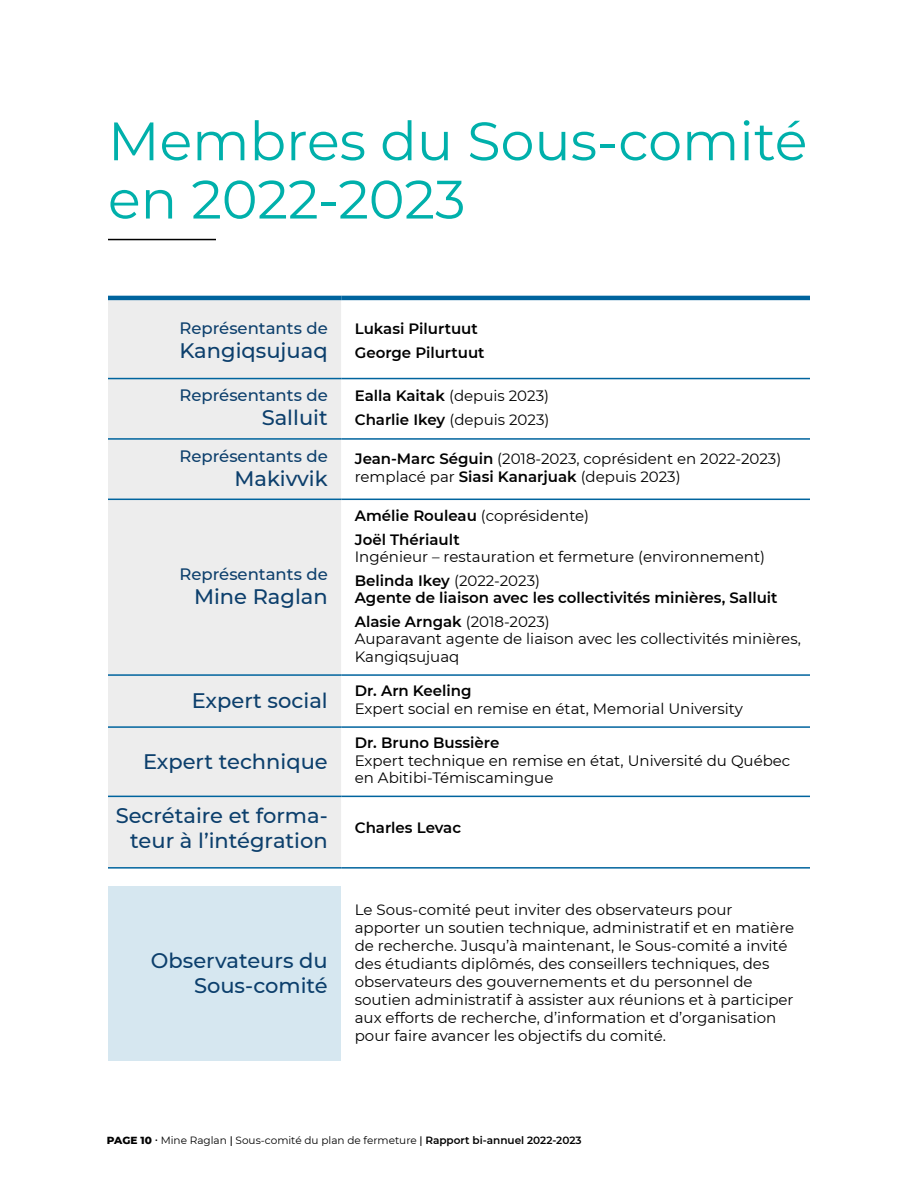
<style>
.page{position:relative;width:918px;height:1188px;background:#fff}
.page>*{position:absolute;margin:0;border:0;box-sizing:border-box;transform-origin:0 0}
.Heading1_Teal{font:54px/58.3px "Montserrat";color:#00b0ab}
.t1{font:500 21px/24.2px "Montserrat";color:#0c3f6c;text-align:right}
.t2{font:500 16.5px "Montserrat";color:#0c3f6c}
.t3{font:15px/17.2px "Montserrat";color:#000}
.t4{font:600 15px/17.2px "Montserrat";color:#000}
.t5{font:10.5px "Montserrat";color:#000}
.s1{font-weight:600}
.s2{font-weight:400}
.s3{font-weight:800}
.s4{font-weight:500}
</style>
<div class="page">
<hr style="left:108px;top:239px;width:108px;height:1px;background:#000">
<div style="left:108px;top:300px;width:233px;height:567px;background:#ededed"></div>
<svg style="left:341px;top:300px;width:469px;height:498px"></svg>
<hr style="left:108px;top:378px;width:233px;height:1px;background:#00649e">
<hr style="left:341px;top:378px;width:469px;height:1px;background:#00649e">
<hr style="left:108px;top:438px;width:233px;height:2px;background:#00649e">
<hr style="left:341px;top:438px;width:469px;height:2px;background:#00649e">
<hr style="left:108px;top:499px;width:233px;height:1px;background:#00649e">
<hr style="left:341px;top:499px;width:469px;height:1px;background:#00649e">
<hr style="left:108px;top:674px;width:233px;height:2px;background:#00649e">
<hr style="left:341px;top:674px;width:469px;height:2px;background:#00649e">
<hr style="left:108px;top:726px;width:233px;height:2px;background:#00649e">
<hr style="left:341px;top:726px;width:469px;height:2px;background:#00649e">
<hr style="left:108px;top:296px;width:233px;height:4px;background:#00649e">
<hr style="left:341px;top:296px;width:469px;height:4px;background:#00649e">
<hr style="left:108px;top:796px;width:233px;height:1px;background:#00649e">
<hr style="left:341px;top:796px;width:469px;height:1px;background:#00649e">
<hr style="left:108px;top:867px;width:233px;height:2px;background:#00649e">
<hr style="left:341px;top:867px;width:469px;height:2px;background:#00649e">
<div style="left:108px;top:887px;width:233px;height:174px;background:#d6e7f0"></div>
<p class="Heading1_Teal" style="left:108px;top:110px;width:701px">Membres du Sous-comité en 2022-2023</p>
<p class="t2" style="left:179px;top:317px;width:150px">Représentants de</p>
<p class="t1" style="left:180px;top:338px;width:150px">Kangiqsujuaq</p>
<p class="t4" style="left:355px;top:319px;width:125px">Lukasi Pilurtuut</p>
<p class="t4" style="left:355px;top:343px;width:131px">George Pilurtuut</p>
<p class="t2" style="left:179px;top:384px;width:150px">Représentants de</p>
<p class="t1" style="left:262px;top:405px;width:68px">Salluit</p>
<p class="t3" style="left:355px;top:386px;width:196px"><span class="s1">Ealla Kaitak</span> (depuis 2023)</p>
<p class="t3" style="left:355px;top:410px;width:196px"><span class="s1">Charlie Ikey</span> (depuis 2023)</p>
<p class="t2" style="left:179px;top:444px;width:150px">Représentants de</p>
<p class="t1" style="left:234px;top:465px;width:95px">Makivvik</p>
<p class="t3" style="left:355px;top:450px;width:428px"><span class="s1">Jean-Marc Séguin</span> (2018-2023, coprésident en 2022-2023) remplacé par <span class="s1">Siasi Kanarjuak</span> (depuis 2023)</p>
<p class="t2" style="left:179px;top:562px;width:150px">Représentants de</p>
<p class="t1" style="left:194px;top:584px;width:135px">Mine Raglan</p>
<p class="t3" style="left:355px;top:506px;width:236px"><span class="s1">Amélie Rouleau</span> (coprésidente)</p>
<p class="t3" style="left:355px;top:530px;width:412px"><span class="s1">Joël Thériault<br></span>Ingénieur – restauration et fermeture (environnement)</p>
<p class="t4" style="left:355px;top:571px;width:424px">Belinda Ikey <span class="s2">(2022-2023)<br></span>Agente de liaison avec les collectivités minières, Salluit</p>
<p class="t3" style="left:355px;top:613px;width:448px"><span class="s1">Alasie Arngak</span> (2018-2023)<br>Auparavant agente de liaison avec les collectivités minières,<br>Kangiqsujuaq</p>
<p class="t1" style="left:192px;top:687px;width:137px">Expert social</p>
<p class="t3" style="left:355px;top:682px;width:390px"><span class="s1">Dr. Arn Keeling<br></span>Expert social en remise en état, Memorial University</p>
<p class="t1" style="left:143px;top:748px;width:186px">Expert technique</p>
<p class="t3" style="left:355px;top:734px;width:437px"><span class="s1">Dr. Bruno Bussière<br></span>Expert technique en remise en état, Université du Québec en Abitibi-Témiscamingue</p>
<p class="t1" style="left:116px;top:803px;width:214px">Secrétaire et forma&shy;teur à l’intégration</p>
<p class="t1" style="left:151px;top:948px;width:178px">Observateurs du<br>Sous-comité</p>
<p class="t4" style="left:355px;top:818px;width:108px">Charles Levac</p>
<p class="t3" style="left:355px;top:900px;width:441px;line-height:18px">Le Sous-comité peut inviter des observateurs pour apporter un soutien technique, administratif et en matière de recherche. Jusqu’à maintenant, le Sous-comité a invité des étudiants diplômés, des conseillers techniques, des observateurs des gouvernements et du personnel de soutien administratif à assister aux réunions et à participer aux efforts de recherche, d’information et d’organisation pour faire avancer les objectifs du comité.</p>
<p class="t5" style="left:107px;top:1133px;width:476px"><span class="s3">PAGE 10</span> • Mine Raglan <span class="s4">|</span> Sous-comité du plan de fermeture <span class="s4">|</span> <span class="s1">Rapport bi-annuel 2022-2023</span></p>
</div>
